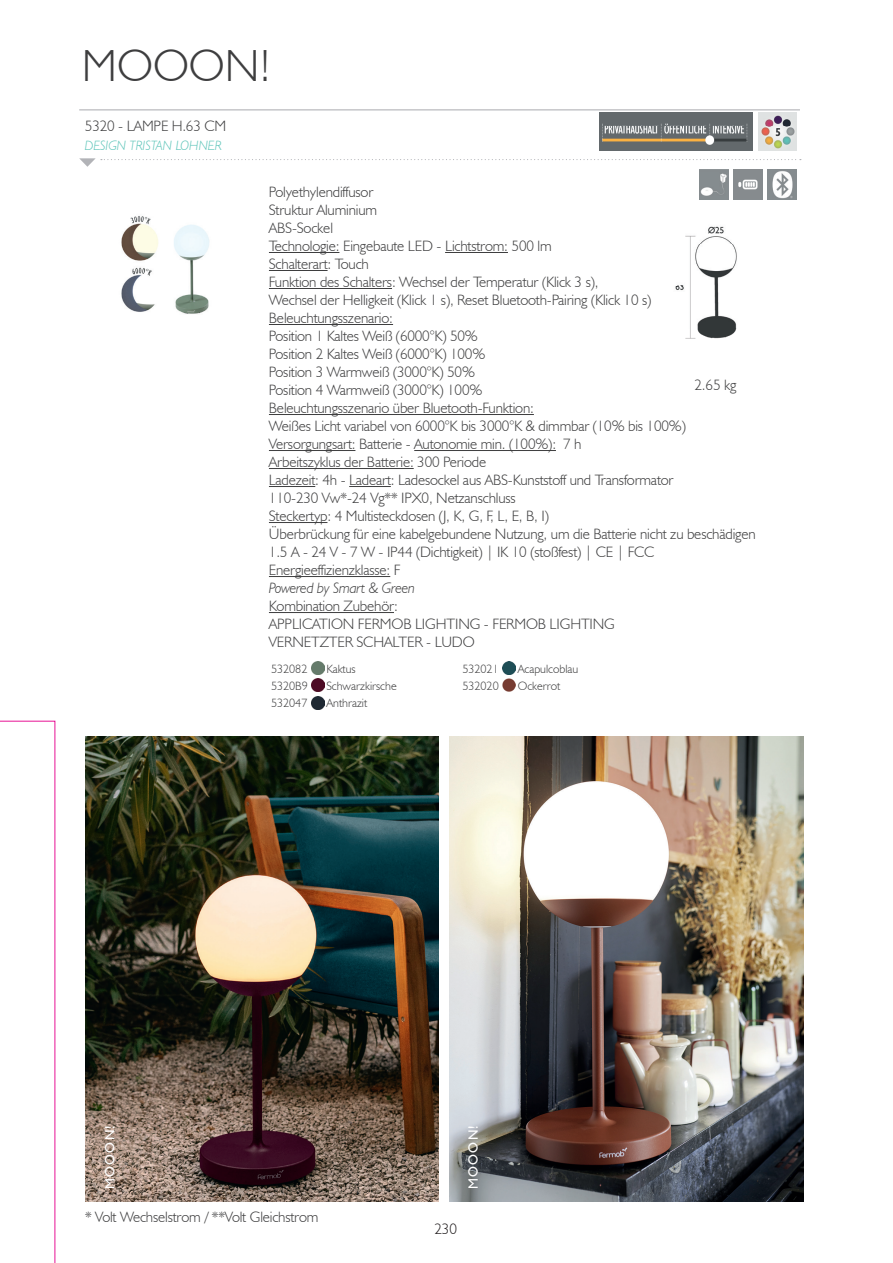
<style>
.page{position:relative;width:893px;height:1263px;background:#fff}
.page>*{position:absolute;margin:0;border:0;box-sizing:border-box;transform-origin:0 0}
.t1{font:300 45px "Humanist 521 BT";color:#3e3e3f}
.t2{font:300 15px/18px "Humanist 521 BT";letter-spacing:-.01em;color:#3e3e3f}
.t3{font:italic 300 15px "Humanist 521 BT";letter-spacing:-.01em;color:#3e3e3f}
.t4{font:300 15px "Humanist 521 BT";color:#231f20}
.t5{font:italic 300 13.5px "Humanist 521 BT";color:#5fc5ba}
.t6{font:13.5px "Humanist 521 BT";letter-spacing:.1em;color:#fff}
.t7{font:300 12px "Humanist 521 BT";color:#3e3e3f}
</style>
<div class="page">
<img style="left:85px;top:736px;width:354px;height:466px">
<img style="left:450px;top:736px;width:354px;height:466px">
<img style="left:121px;top:216px;width:89px;height:98px">
<img style="left:675px;top:226px;width:62px;height:113px">
<svg style="left:311px;top:662px;width:13px;height:47px"></svg>
<svg style="left:503px;top:662px;width:13px;height:30px"></svg>
<hr style="left:269px;top:252px;width:70px;height:1px;background:#3e3e3f">
<hr style="left:445px;top:252px;width:63px;height:1px;background:#3e3e3f">
<hr style="left:269px;top:270px;width:59px;height:1px;background:#3e3e3f">
<hr style="left:269px;top:288px;width:123px;height:1px;background:#3e3e3f">
<hr style="left:269px;top:324px;width:124px;height:1px;background:#3e3e3f">
<hr style="left:269px;top:414px;width:265px;height:1px;background:#3e3e3f">
<hr style="left:269px;top:450px;width:86px;height:1px;background:#3e3e3f">
<hr style="left:414px;top:450px;width:142px;height:1px;background:#3e3e3f">
<hr style="left:269px;top:468px;width:145px;height:1px;background:#3e3e3f">
<hr style="left:269px;top:486px;width:46px;height:1px;background:#3e3e3f">
<hr style="left:349px;top:486px;width:42px;height:1px;background:#3e3e3f">
<hr style="left:269px;top:522px;width:58px;height:1px;background:#3e3e3f">
<hr style="left:269px;top:576px;width:121px;height:1px;background:#3e3e3f">
<hr style="left:269px;top:612px;width:125px;height:1px;background:#3e3e3f">
<img style="left:699px;top:170px;width:30px;height:30px">
<img style="left:733px;top:170px;width:30px;height:30px">
<img style="left:767px;top:170px;width:30px;height:30px">
<img style="left:599px;top:113px;width:153px;height:38px">
<img style="left:759px;top:113px;width:38px;height:38px">
<hr style="left:79px;top:109px;width:721px;height:1px;background:#b2b3b7">
<svg style="left:79px;top:158px;width:722px;height:9px"></svg>
<svg style="left:0;top:720px;width:56px;height:543px"></svg>
<h1 class="t1" style="left:82px;top:38px;width:190px">MOOON!</h1>
<p class="t2" style="left:85px;top:117px;width:143px">5320 - LAMPE H.63 CM</p>
<p class="t5" style="left:85px;top:137px;width:138px">DESIGN TRISTAN LOHNER</p>
<p class="t2" style="left:269px;top:182px;width:488px">Polyethylendiffusor<br>Struktur Aluminium<br>ABS-Sockel<br>Technologie: Eingebaute LED - Lichtstrom: 500 lm<br>Schalterart: Touch<br>Funktion des Schalters: Wechsel der Temperatur (Klick 3 s),<br>Wechsel der Helligkeit (Klick 1 s), Reset Bluetooth-Pairing (Klick 10 s)<br>Beleuchtungsszenario:<br>Position 1 Kaltes Weiß (6000°K) 50%<br>Position 2 Kaltes Weiß (6000°K) 100%<br>Position 3 Warmweiß (3000°K) 50%<br>Position 4 Warmweiß (3000°K) 100%<br>Beleuchtungsszenario über Bluetooth-Funktion:<br>Weißes Licht variabel von 6000°K bis 3000°K &amp; dimmbar (10% bis 100%)<br>Versorgungsart: Batterie - Autonomie min. (100%): 7 h<br>Arbeitszyklus der Batterie: 300 Periode<br>Ladezeit: 4 h - Ladeart: Ladesockel aus ABS-Kunststoff und Transformator<br>110-230 Vw*-24 Vg** IPX0, Netzanschluss<br>Steckertyp: 4 Multisteckdosen (J, K, G, F, L, E, B, I)<br>Überbrückung für eine kabelgebundene Nutzung, um die Batterie nicht zu beschädigen 1.5 A - 24 V - 7 W - IP44 (Dichtigkeit ) | IK 10 (stoßfest ) | CE | FCC Energieeffizienzklasse: F</p>
<p class="t3" style="left:269px;top:579px;width:148px">Powered by Smart &amp; Green</p>
<p class="t2" style="left:269px;top:596px;width:348px">Kombination Zubehör:<br>APPLICATION FERMOB LIGHTING - FERMOB LIGHTING<br>VERNETZTER SCHALTER - LUDO</p>
<p class="t2" style="left:694px;top:376px;width:43px">2.65 kg</p>
<p class="t7" style="left:271px;top:661px;width:38px">532082</p>
<p class="t7" style="left:326px;top:661px;width:31px">Kaktus</p>
<p class="t7" style="left:271px;top:678px;width:38px">5320B9</p>
<p class="t7" style="left:326px;top:678px;width:72px">Schwarzkirsche</p>
<p class="t7" style="left:271px;top:696px;width:38px">532047</p>
<p class="t7" style="left:326px;top:696px;width:42px">Anthrazit</p>
<p class="t7" style="left:462px;top:661px;width:38px">532021</p>
<p class="t7" style="left:518px;top:661px;width:62px">Acapulcoblau</p>
<p class="t7" style="left:462px;top:678px;width:38px">532020</p>
<p class="t7" style="left:518px;top:678px;width:44px">Ockerrot</p>
<p class="t6" style="left:102px;top:1189px;width:66px;rotate:-90deg">MOOON!</p>
<p class="t6" style="left:465px;top:1189px;width:66px;rotate:-90deg">MOOON!</p>
<p class="t2" style="left:85px;top:1207px;width:235px">* Volt Wechselstrom / **Volt Gleichstrom</p>
<p class="t4" style="left:434px;top:1219px;width:24px">230</p>
</div>
